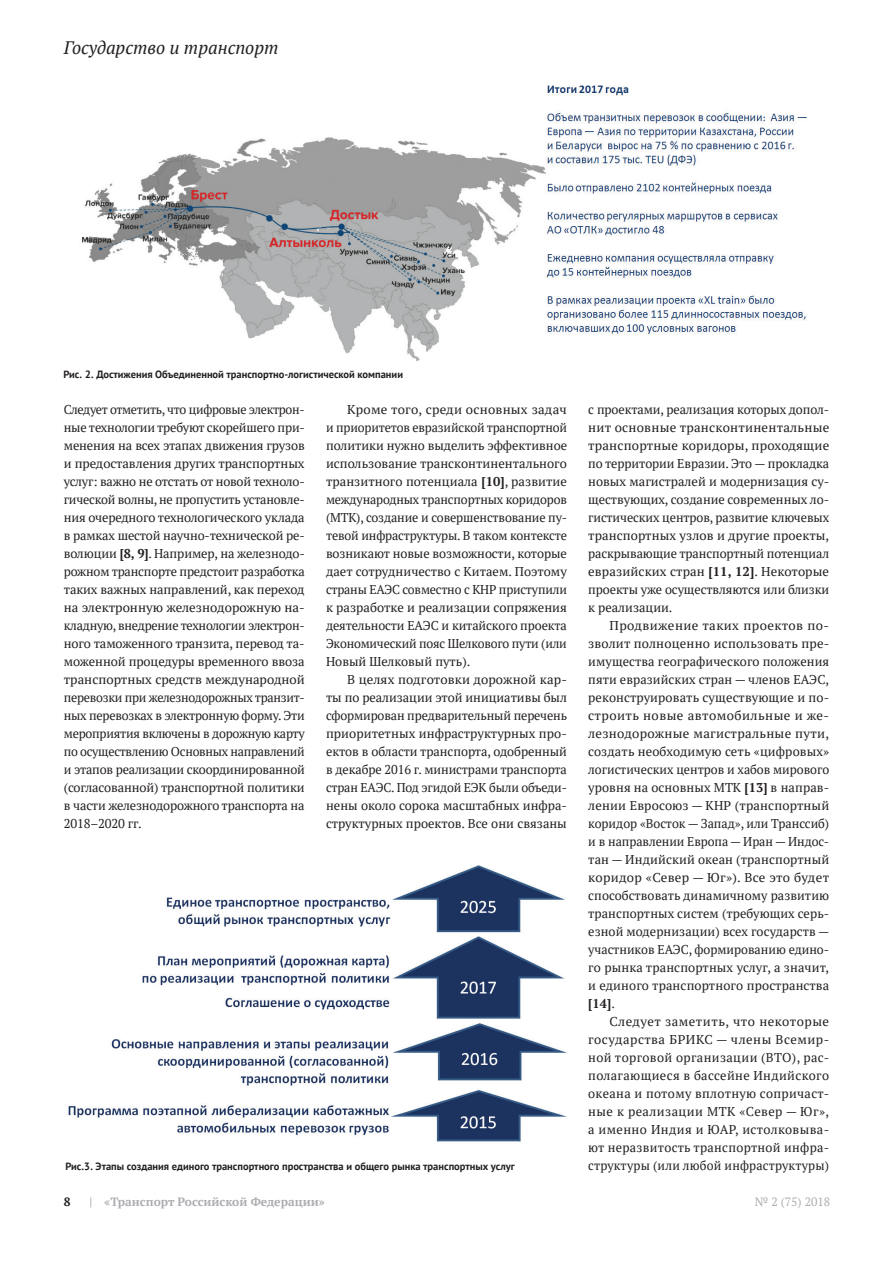
<style>
.page{position:relative;width:893px;height:1263px;background:#fff}
.page>*{position:absolute;margin:0;border:0;box-sizing:border-box;transform-origin:0 0}
.t1{font:italic 18px "PT Serif";color:#231f20}
.t2{font:12.75px/18px "PT Serif";color:#231f20;text-align:justify}
.t3{font:700 12px "PT Serif";color:#acadb1}
.t4{font:12px "PT Serif";color:#acadb1}
.t5{font:700 12px "PT Serif";color:#231f20}
.t6{font:700 10.5px "PT Sans";color:#231f20}
.s1{font-weight:700}
</style>
<div class="page">
<img style="left:68px;top:865px;width:499px;height:277px">
<img style="left:82px;top:85px;width:725px;height:276px">
<h1 class="t1" style="left:64px;top:36px;width:216px">Государство и транспорт</h1>
<p class="t6" style="left:63px;top:367px;width:341px">Рис. 2. Достижения Объединенной транспортно-логистической компании</p>
<p class="t2" style="left:64px;top:400px;width:243px">Следует отметить, что цифровые электрон&shy;ные технологии требуют скорейшего при&shy;менения на всех этапах движения грузов и предоставления других транспортных услуг: важно не отстать от новой техноло&shy;гической волны, не пропустить установле&shy;ния очередного технологического уклада в рамках шестой научно-технической ре&shy;волюции <span class="s1">[8, 9]</span>. Например, на железнодо&shy;рожном транспорте предстоит разработка таких важных направлений, как переход на электронную железнодорожную на&shy;кладную, внедрение технологии электрон&shy;ного таможенного транзита, перевод та&shy;моженной процедуры временного ввоза транспортных средств международной перевозки при железнодорожных транзит&shy;ных перевозках в электронную форму. Эти мероприятия включены в дорожную карту по осуществлению Основных направлений и этапов реализации скоординированной (согласованной) транспортной политики в части железнодорожного транспорта на 2018–2020 гг.</p>
<p class="t2" style="left:326px;top:400px;width:243px;text-indent:21px">Кроме того, среди основных задач и приоритетов евразийской транспортной политики нужно выделить эффективное использование трансконтинентального транзитного потенциала <span class="s1">[10]</span>, развитие международных транспортных коридоров (МТК), создание и совершенствование пу&shy;тевой инфраструктуры. В таком контексте возникают новые возможности, которые дает сотрудничество с Китаем. Поэтому страны ЕАЭС совместно с КНР приступили к разработке и реализации сопряжения деятельности ЕАЭС и китайского проекта Экономический пояс Шелкового пути (или Новый Шелковый путь).</p>
<p class="t2" style="left:326px;top:670px;width:243px;text-indent:21px">В целях подготовки дорожной кар&shy;ты по реализации этой инициативы был сформирован предварительный перечень приоритетных инфраструктурных про&shy;ектов в области транспорта, одобренный в декабре 2016 г. министрами транспорта стран ЕАЭС. Под эгидой ЕЭК были объеди&shy;нены около сорока масштабных инфра&shy;структурных проектов. Все они связаны</p>
<p class="t2" style="left:588px;top:400px;width:243px">с проектами, реализация которых допол&shy;нит основные трансконтинентальные транспортные коридоры, проходящие по территории Евразии. Это — прокладка новых магистралей и модернизация су&shy;ществующих, создание современных ло&shy;гистических центров, развитие ключевых транспортных узлов и другие проекты, раскрывающие транспортный потенциал евразийских стран <span class="s1">[11, 12]</span>. Некоторые проекты уже осуществляются или близки к реализации.</p>
<p class="t2" style="left:588px;top:616px;width:243px;text-indent:21px">Продвижение таких проектов по&shy;зволит полноценно использовать пре&shy;имущества географического положения пяти евразийских стран — членов ЕАЭС, реконструировать существующие и по&shy;строить новые автомобильные и же&shy;лезнодорожные магистральные пути, создать необходимую сеть «цифровых» логистических центров и хабов мирового уровня на основных МТК <span class="s1">[13]</span> в направ&shy;лении Евросоюз — КНР (транспортный коридор «Восток — Запад», или Транссиб) и в направлении Европа — Иран — Индос&shy;тан — Индийский океан (транспортный коридор «Север — Юг»). Все это будет способствовать динамичному развитию транспортных систем (требующих серь&shy;езной модернизации) всех государств — участников ЕАЭС, формированию едино&shy;го рынка транспортных услуг, а значит, и единого транспортного пространства <span class="s1">[14]</span>.</p>
<p class="t2" style="left:588px;top:1012px;width:242px;text-indent:21px">Следует заметить, что некоторые государства БРИКС — члены Всемир&shy;ной торговой организации (ВТО), рас&shy;полагающиеся в бассейне Индийского океана и потому вплотную сопричаст&shy;ные к реализации МТК «Север — Юг», а именно Индия и ЮАР, истолковыва&shy;ют неразвитость транспортной инфра-</p>
<p class="t6" style="left:65px;top:1159px;width:451px">Рис.3. Этапы создания единого транспортного пространства и общего рынка транспортных услуг</p>
<p class="t2" style="left:588px;top:1156px;width:242px">структуры (или любой инфраструктуры)</p>
<p class="t5" style="left:64px;top:1194px;width:8px">8</p>
<p class="t3" style="left:89px;top:1194px;width:237px">| «Транспорт Российской Федерации»</p>
<p class="t4" style="left:755px;top:1194px;width:77px">№ 2 (75) 2018</p>
</div>
